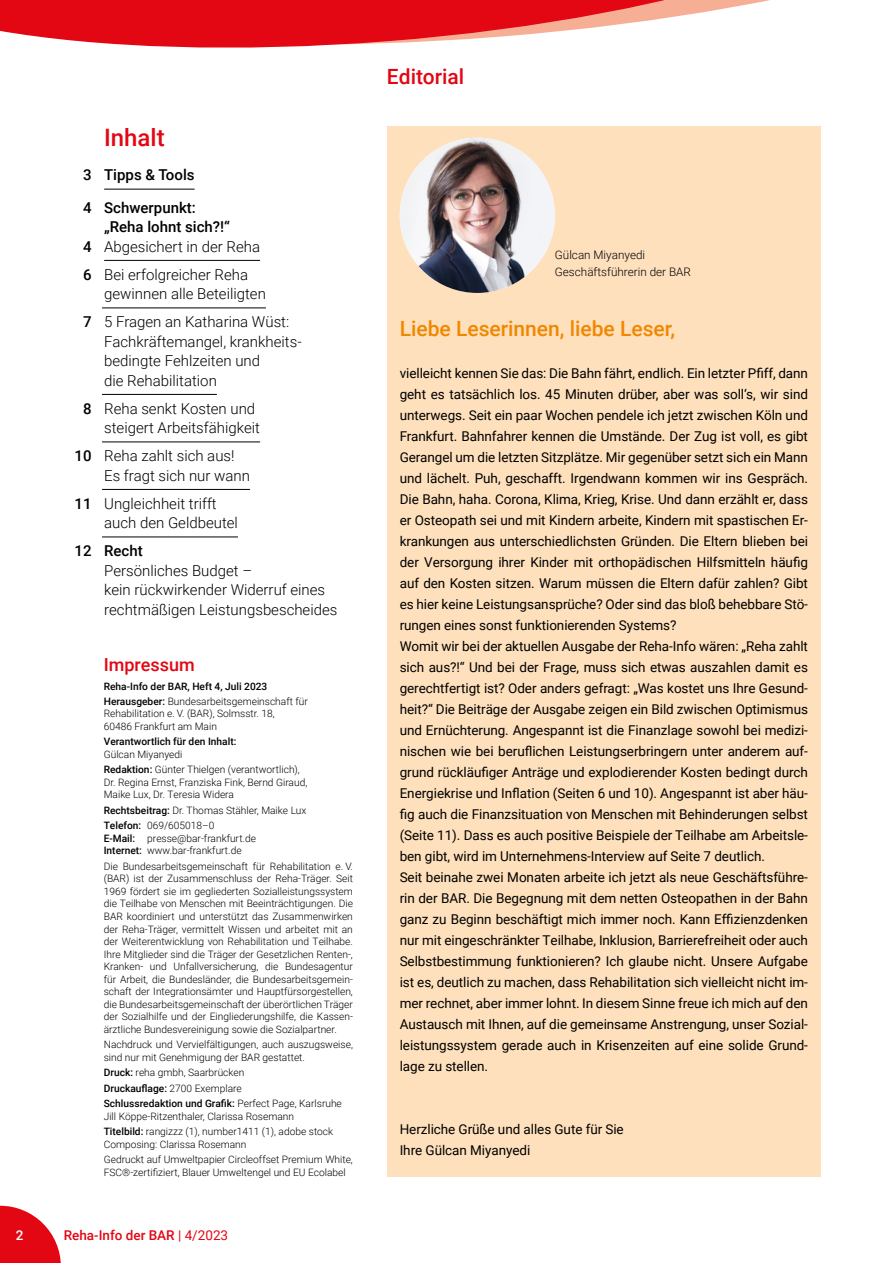
<style>
.page{position:relative;width:893px;height:1263px;background:#fff}
.page>*{position:absolute;margin:0;border:0;box-sizing:border-box;transform-origin:0 0}
.Inhalt{font:500 24px "Roboto";color:#e30613}
.Editorial_Fließtext{font:500 21px "Roboto";color:#f18700}
.t1{font:500 21px "Roboto";color:#e30613}
.Impressum_Head{font:500 18px "Roboto";color:#e30613}
.Inhalt_Head_ohne_Lin{font:300 15px/19.5px "Roboto";color:#000}
.Inhalt_Head_ohne_Lin-2{font:500 15px/19.5px "Roboto";color:#000}
.Inhalt_Subtext_mit_L{font:300 15px "Roboto";color:#000}
.Inhalt_Head_mit_Lini{font:500 15px "Roboto";color:#000}
.Editorial_Fließtext-2{font:13.5px/21px "Roboto";letter-spacing:-.005em;color:#000;text-align:justify}
.t2{font:500 13.5px "Roboto";color:#e30613}
.t3{font:500 13.5px "Roboto";color:#fff}
.t4{font:300 11.7px/16.5px "Roboto";color:#000}
.Impressum_Fließ{font:300 10.2px/12.6px "Roboto";color:#000}
.Impressum_Fließ-2{font:500 10.2px/12.6px "Roboto";color:#000}
.Impressum_Fett{font:500 10.2px "Roboto";color:#000}
.s1{font-weight:500}
.s2{font-weight:300}
.s3{font-weight:400}
</style>
<div class="page">
<svg style="left:0;top:1206px;width:61px;height:57px"></svg>
<div style="left:387px;top:126px;width:434px;height:1050px;background:#fee0bc"></div>
<svg style="left:0;top:0;width:770px;height:48px;fill:#e30613"></svg>
<img style="left:400px;top:138px;width:155px;height:155px">
<hr style="left:104px;top:189px;width:91px;height:1px;background:#000">
<hr style="left:104px;top:260px;width:156px;height:1px;background:#000">
<hr style="left:102px;top:307px;width:164px;height:1px;background:#000">
<hr style="left:102px;top:394px;width:115px;height:1px;background:#000">
<hr style="left:102px;top:441px;width:158px;height:1px;background:#000">
<hr style="left:102px;top:489px;width:148px;height:1px;background:#000">
<hr style="left:102px;top:537px;width:136px;height:1px;background:#000">
<h1 class="Inhalt" style="left:104px;top:121px;width:62px">Inhalt</h1>
<p class="Inhalt_Head_mit_Lini" style="left:83px;top:164px;width:113px">3 Tipps &amp; Tools</p>
<p class="Inhalt_Head_ohne_Lin-2" style="left:104px;top:197px;width:127px;text-indent:-21px">4 Schwerpunkt: „Reha lohnt sich?!“</p>
<p class="Inhalt_Subtext_mit_L" style="left:83px;top:236px;width:179px"><span class="s1">4</span> Abgesichert in der Reha</p>
<p class="Inhalt_Head_ohne_Lin" style="left:104px;top:264px;width:163px;text-indent:-21px"><span class="s1">6</span> Bei erfolgreicher Reha gewinnen alle Beteiligten</p>
<p class="Inhalt_Head_ohne_Lin" style="left:104px;top:311px;width:199px;text-indent:-21px"><span class="s1">7</span> 5 Fragen an Katharina Wüst:<br>Fachkräftemangel, krankheits&shy;bedingte Fehlzeiten und<br>die Rehabilitation</p>
<p class="Inhalt_Head_ohne_Lin" style="left:104px;top:398px;width:157px;text-indent:-21px"><span class="s1">8</span> Reha senkt Kosten und steigert Arbeitsfähigkeit</p>
<p class="Inhalt_Head_ohne_Lin" style="left:104px;top:445px;width:147px;text-indent:-30px"><span class="s1">10</span> Reha zahlt sich aus!<br>Es fragt sich nur wann</p>
<p class="Inhalt_Head_ohne_Lin" style="left:104px;top:493px;width:135px;text-indent:-30px"><span class="s1">11</span> Ungleichheit trifft auch den Geldbeutel</p>
<p class="Inhalt_Head_ohne_Lin" style="left:104px;top:540px;width:235px;text-indent:-30px"><span class="s1">12 Recht<br></span>Persönliches Budget –<br>kein rückwirkender Widerruf eines rechtmäßigen Leistungsbescheides</p>
<p class="Impressum_Head" style="left:104px;top:651px;width:93px">Impressum</p>
<p class="Impressum_Fett" style="left:104px;top:679px;width:165px">Reha-Info der BAR, Heft 4, Juli 2023</p>
<p class="Impressum_Fließ" style="left:104px;top:694px;width:206px"><span class="s1">Herausgeber:</span> Bundesarbeitsgemeinschaft für<br>Rehabilitation e. V. (BAR), Solmsstr. 18,<br>60486 Frankfurt am Main</p>
<p class="Impressum_Fließ-2" style="left:104px;top:735px;width:134px">Verantwortlich für den Inhalt:<br><span class="s2">Gülcan Miyanyedi</span></p>
<p class="Impressum_Fließ" style="left:104px;top:763px;width:205px"><span class="s1">Redaktion:</span> Günter Thielgen (verantwortlich),<br>Dr. Regina Ernst, Franziska Fink, Bernd Giraud,<br>Maike Lux, Dr. Teresia Widera</p>
<p class="Impressum_Fließ" style="left:104px;top:803px;width:204px"><span class="s1">Rechtsbeitrag:</span> Dr. Thomas Stähler, Maike Lux</p>
<p class="Impressum_Fließ" style="left:104px;top:819px;width:154px"><span class="s1">Telefon:</span> 069/605018–0<br><span class="s1">E-Mail:</span> presse@bar-frankfurt.de<br><span class="s1">Internet:</span> www.bar-frankfurt.de</p>
<p class="Impressum_Fließ" style="left:104px;top:859px;width:251px;text-align:justify">Die Bundesarbeitsgemeinschaft für Rehabilitation e. V. (BAR) ist der Zusammenschluss der Reha-Träger. Seit 1969 fördert sie im gegliederten Sozialleistungssystem die Teilhabe von Menschen mit Beeinträchtigungen. Die BAR koordiniert und unterstützt das Zusammenwirken der Reha-Träger, vermittelt Wissen und arbeitet mit an der Weiterentwicklung von Rehabilitation und Teilhabe.<br>Ihre Mitglieder sind die Träger der Gesetzlichen Renten-, Kranken- und Unfallversicherung, die Bundesagentur für Arbeit, die Bundesländer, die Bundesarbeitsgemein&shy;schaft der Integrationsämter und Hauptfürsorgestellen, die Bundesarbeitsgemeinschaft der überörtlichen Träger der Sozialhilfe und der Eingliederungshilfe, die Kassen&shy;ärztliche Bundesvereinigung sowie die Sozialpartner.</p>
<p class="Impressum_Fließ" style="left:104px;top:1038px;width:251px">Nachdruck und Vervielfältigungen, auch auszugsweise, sind nur mit Genehmigung der BAR gestattet.</p>
<p class="Impressum_Fließ" style="left:104px;top:1066px;width:142px"><span class="s1">Druck:</span> reha gmbh, Saarbrücken</p>
<p class="Impressum_Fließ-2" style="left:104px;top:1081px;width:140px">Druckauflage: <span class="s2">2700 Exemplare</span></p>
<p class="Impressum_Fließ" style="left:104px;top:1097px;width:240px"><span class="s1">Schlussredaktion und Grafik:</span> Perfect Page, Karlsruhe<br>Jill Köppe-Ritzenthaler, Clarissa Rosemann</p>
<p class="Impressum_Fließ" style="left:104px;top:1125px;width:231px"><span class="s1">Titelbild:</span> rangizzz (1), number1411 (1), adobe stock<br>Composing: Clarissa Rosemann</p>
<p class="Impressum_Fließ" style="left:104px;top:1153px;width:251px">Gedruckt auf Umweltpapier Circleoffset Premium White,<br>FSC®-zertifiziert, Blauer Umweltengel und EU Ecolabel</p>
<p class="t3" style="left:16px;top:1226px;width:9px">2</p>
<p class="t2" style="left:64px;top:1226px;width:166px">Reha-Info der BAR <span class="s3">| 4/2023</span></p>
<h2 class="t1" style="left:387px;top:62px;width:79px">Editorial</h2>
<p class="t4" style="left:555px;top:246px;width:137px">Gülcan Miyanyedi<br>Geschäftsführerin der BAR</p>
<p class="Editorial_Fließtext" style="left:400px;top:314px;width:277px">Liebe Leserinnen, liebe Leser,</p>
<p class="Editorial_Fließtext-2" style="left:400px;top:362px;width:410px">vielleicht kennen Sie das: Die Bahn fährt, endlich. Ein letzter Pfiff, dann geht es tatsächlich los. 45 Minuten drüber, aber was soll‘s, wir sind unterwegs. Seit ein paar Wochen pendele ich jetzt zwischen Köln und Frankfurt. Bahnfahrer kennen die Umstände. Der Zug ist voll, es gibt Gerangel um die letzten Sitzplätze. Mir gegenüber setzt sich ein Mann und lächelt. Puh, geschafft. Irgendwann kommen wir ins Gespräch.<br>Die Bahn, haha. Corona, Klima, Krieg, Krise. Und dann erzählt er, dass er Osteopath sei und mit Kindern arbeite, Kindern mit spastischen Er&shy;krankungen aus unterschiedlichsten Gründen. Die Eltern blieben bei der Versorgung ihrer Kinder mit orthopädischen Hilfsmitteln häufig auf den Kosten sitzen. Warum müssen die Eltern dafür zahlen? Gibt es hier keine Leistungsansprüche? Oder sind das bloß behebbare Stö&shy;rungen eines sonst funktionierenden Systems?</p>
<p class="Editorial_Fließtext-2" style="left:400px;top:635px;width:410px">Womit wir bei der aktuellen Ausgabe der Reha-Info wären: „Reha zahlt sich aus?!“ Und bei der Frage, muss sich etwas auszahlen damit es gerechtfertigt ist? Oder anders gefragt: „Was kostet uns Ihre Gesund&shy;heit?“ Die Beiträge der Ausgabe zeigen ein Bild zwischen Optimismus und Ernüchterung. Angespannt ist die Finanzlage sowohl bei medizi&shy;nischen wie bei beruflichen Leistungserbringern unter anderem auf&shy;grund rückläufiger Anträge und explodierender Kosten bedingt durch Energiekrise und Inflation (Seiten 6 und 10). Angespannt ist aber häu&shy;fig auch die Finanzsituation von Menschen mit Behinderungen selbst (Seite 11). Dass es auch positive Beispiele der Teilhabe am Arbeitsle&shy;ben gibt, wird im Unternehmens-Interview auf Seite 7 deutlich.</p>
<p class="Editorial_Fließtext-2" style="left:400px;top:866px;width:410px">Seit beinahe zwei Monaten arbeite ich jetzt als neue Geschäftsführe&shy;rin der BAR. Die Begegnung mit dem netten Osteopathen in der Bahn ganz zu Beginn beschäftigt mich immer noch. Kann Effizienzdenken nur mit eingeschränkter Teilhabe, Inklusion, Barrierefreiheit oder auch Selbstbestimmung funktionieren? Ich glaube nicht. Unsere Aufgabe ist es, deutlich zu machen, dass Rehabilitation sich vielleicht nicht im&shy;mer rechnet, aber immer lohnt. In diesem Sinne freue ich mich auf den Austausch mit Ihnen, auf die gemeinsame Anstrengung, unser Sozial&shy;leistungssystem gerade auch in Krisenzeiten auf eine solide Grund&shy;lage zu stellen.</p>
<p class="Editorial_Fließtext-2" style="left:400px;top:1118px;width:226px">Herzliche Grüße und alles Gute für Sie</p>
<p class="Editorial_Fließtext-2" style="left:400px;top:1139px;width:132px">Ihre Gülcan Miyanyedi</p>
</div>
